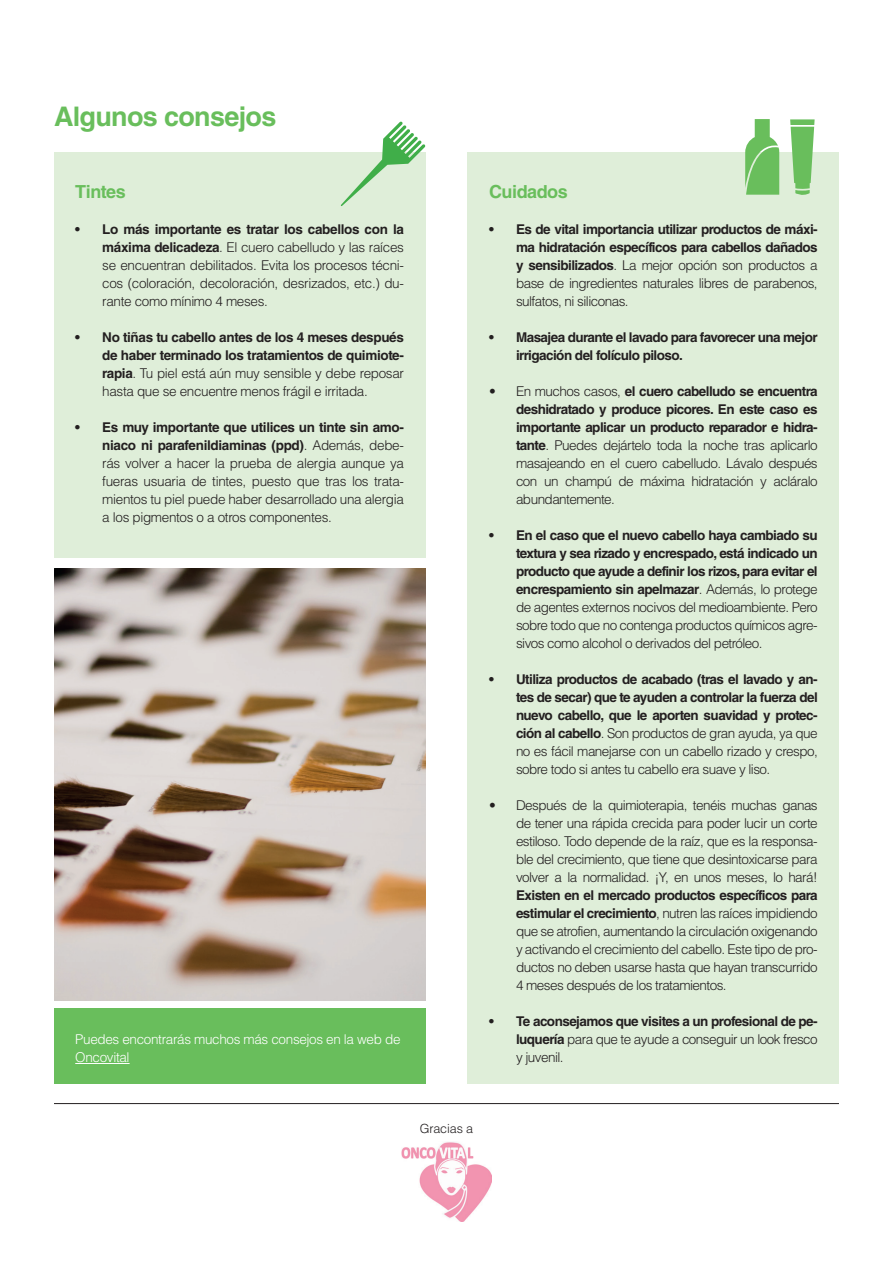
<style>
.page{position:relative;width:893px;height:1263px;background:#fff}
.page>*{position:absolute;margin:0;border:0;box-sizing:border-box;transform-origin:0 0}
.t1{font:700 27px "Helvetica LT Std";letter-spacing:-.025em;color:#69be5c}
.t2{font:700 18px "Helvetica LT Std";letter-spacing:-.025em;color:#69be5c}
.t3{font:300 13.5px/18px "Helvetica LT Std";letter-spacing:-.04em;color:#231f20;text-align:justify}
.t4{font:700 13.5px/18px "Helvetica LT Std";letter-spacing:-.04em;color:#231f20;text-align:justify}
.t5{font:300 13.5px/18px "Helvetica LT Std";letter-spacing:-.025em;color:#fff}
.t6{font:300 12.6px "Helvetica LT Std";letter-spacing:-.01em;color:#231f20}
.s1{font-weight:700}
.s2{font-weight:300}
</style>
<div class="page">
<img style="left:54px;top:569px;width:371px;height:432px">
<div style="left:54px;top:152px;width:371px;height:406px;background:#dfeed9"></div>
<div style="left:468px;top:152px;width:371px;height:931px;background:#dfeed9"></div>
<div style="left:54px;top:1008px;width:371px;height:75px;background:#69be5c"></div>
<hr style="left:75px;top:1063px;width:55px;height:1px;background:#fff">
<svg style="left:341px;top:121px;width:84px;height:85px"></svg>
<svg style="left:745px;top:119px;width:34px;height:76px"></svg>
<div style="left:790px;top:119px;width:25px;height:6px;background:#69be5c"></div>
<svg style="left:791px;top:127px;width:23px;height:68px"></svg>
<hr style="left:54px;top:1103px;width:785px;height:1px;background:#231f20">
<img style="left:402px;top:1142px;width:89px;height:79px">
<h1 class="t1" style="left:54px;top:100px;width:224px">Algunos consejos</h1>
<h2 class="t2" style="left:75px;top:181px;width:52px">Tintes</h2>
<p class="t3" style="left:102px;top:220px;width:303px;text-indent:-27px"><span class="s1">• Lo más importante es tratar los cabellos con la máxima delicadeza</span>. El cuero cabelludo y las raíces se encuentran debilitados. Evita los procesos técni&shy;cos (coloración, decoloración, desrizados, etc.) du&shy;rante como mínimo 4 meses.</p>
<p class="t4" style="left:102px;top:328px;width:303px;text-indent:-27px">• No tiñas tu cabello antes de los 4 meses después de haber terminado los tratamientos de quimiote&shy;rapia<span class="s2">. Tu piel está aún muy sensible y debe reposar hasta que se encuentre menos frágil e irritada.</span></p>
<p class="t3" style="left:102px;top:418px;width:303px;text-indent:-27px"><span class="s1">• Es muy importante que utilices un tinte sin amo&shy;niaco ni parafenildiaminas (ppd)</span>. Además, debe&shy;rás volver a hacer la prueba de alergia aunque ya fueras usuaria de tintes, puesto que tras los trata&shy;mientos tu piel puede haber desarrollado una alergia a los pigmentos o a otros componentes.</p>
<p class="t5" style="left:75px;top:1030px;width:327px">Puedes encontrarás muchos más consejos en la web de<br>Oncovital</p>
<h2 class="t2" style="left:489px;top:181px;width:80px">Cuidados</h2>
<p class="t4" style="left:516px;top:220px;width:303px;text-indent:-27px">• Es de vital importancia utilizar productos de máxi&shy;ma hidratación específicos para cabellos dañados y sensibilizados<span class="s2">. La mejor opción son productos a base de ingredientes naturales libres de parabenos, sulfatos, ni siliconas.</span></p>
<p class="t4" style="left:516px;top:328px;width:303px;text-indent:-27px">• Masajea durante el lavado para favorecer una mejor irrigación del folículo piloso.</p>
<p class="t3" style="left:516px;top:382px;width:303px;text-indent:-27px">• En muchos casos, <span class="s1">el cuero cabelludo se encuentra deshidratado y produce picores. En este caso es importante aplicar un producto reparador e hidra&shy;tante</span>. Puedes dejártelo toda la noche tras aplicarlo masajeando en el cuero cabelludo. Lávalo después con un champú de máxima hidratación y acláralo abundantemente.</p>
<p class="t4" style="left:516px;top:526px;width:303px;text-indent:-27px">• En el caso que el nuevo cabello haya cambiado su textura y sea rizado y encrespado, está indicado un producto que ayude a definir los rizos, para evitar el encrespamiento sin apelmazar<span class="s2">. Además, lo protege de agentes externos nocivos del medioambiente. Pero sobre todo que no contenga productos químicos agre&shy;sivos como alcohol o derivados del petróleo.</span></p>
<p class="t4" style="left:516px;top:670px;width:303px;text-indent:-27px">• Utiliza productos de acabado (tras el lavado y an&shy;tes de secar) que te ayuden a controlar la fuerza del nuevo cabello, que le aporten suavidad y protec&shy;ción al cabello<span class="s2">. Son productos de gran ayuda, ya que no es fácil manejarse con un cabello rizado y crespo, sobre todo si antes tu cabello era suave y liso.</span></p>
<p class="t3" style="left:516px;top:796px;width:303px;text-indent:-27px">• Después de la quimioterapia, tenéis muchas ganas de tener una rápida crecida para poder lucir un corte estiloso. Todo depende de la raíz, que es la responsa&shy;ble del crecimiento, que tiene que desintoxicarse para volver a la normalidad. ¡Y, en unos meses, lo hará!</p>
<p class="t3" style="left:516px;top:886px;width:303px"><span class="s1">Existen en el mercado productos específicos para estimular el crecimiento</span>, nutren las raíces impidiendo que se atrofien, aumentando la circulación oxigenando y activando el crecimiento del cabello. Este tipo de pro&shy;ductos no deben usarse hasta que hayan transcurrido 4 meses después de los tratamientos.</p>
<p class="t4" style="left:516px;top:1012px;width:303px;text-indent:-27px">• Te aconsejamos que visites a un profesional de pe&shy;luquería <span class="s2">para que te ayude a conseguir un look fresco y juvenil.</span></p>
<p class="t6" style="left:420px;top:1120px;width:55px">Gracias a</p>
</div>
